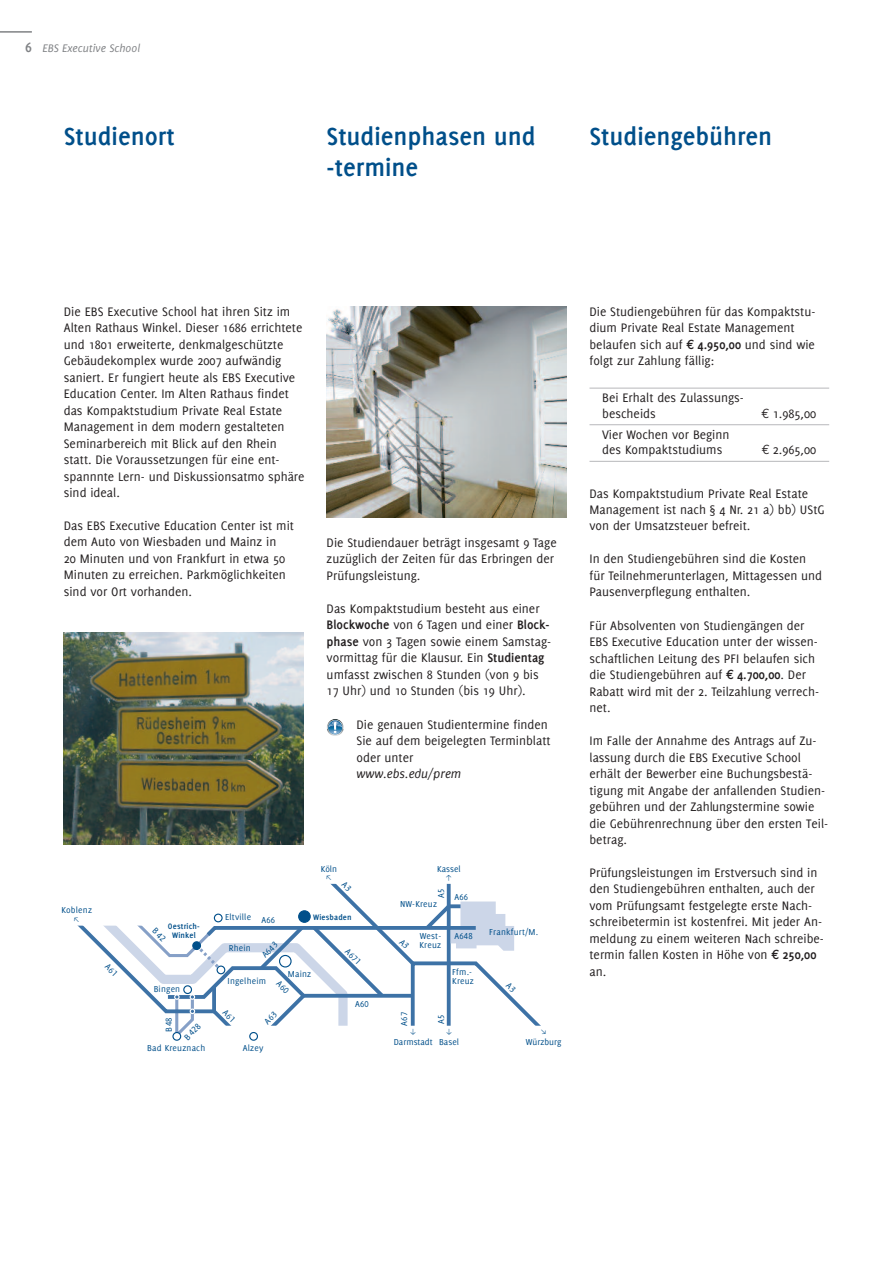
<style>
.page{position:relative;width:893px;height:1263px;background:#fff}
.page>*{position:absolute;margin:0;border:0;box-sizing:border-box;transform-origin:0 0}
.t1{font:700 27px/31.5px "Delicious";color:#004f8a}
.t2{font:13.5px/16.5px "Delicious";color:#231f20}
.t3{font:italic 13.5px "Delicious";color:#231f20}
.t4{font:italic 12px "Delicious";color:#808285}
.t5{font:9.45px/9.4px "Delicious";letter-spacing:.02em;color:#004f8a}
.t6{font:9.45px "Delicious Small Caps";color:#004f8a}
.t7{font:700 8.7px/8.7px "Delicious";color:#004f8a;text-align:center}
.s1{font-weight:700;font-style:normal;font-size:15px}
.s2{font-weight:700}
.s3{font-family:"Delicious"}
.s4{font-family:"Delicious Small Caps"}
</style>
<div class="page">
<hr style="left:0;top:31px;width:32px;height:2px;background:#808285">
<img style="left:64px;top:633px;width:239px;height:211px">
<hr style="left:589px;top:388px;width:240px;height:1px;background:#babbbe">
<hr style="left:589px;top:424px;width:240px;height:1px;background:#babbbe">
<hr style="left:589px;top:461px;width:240px;height:1px;background:#babbbe">
<img style="left:327px;top:306px;width:239px;height:211px">
<svg style="left:327px;top:719px;width:17px;height:17px"></svg>
<svg style="left:77px;top:883px;width:464px;height:158px"></svg>
<p class="t4" style="left:25px;top:41px;width:117px"><span class="s1">6</span> EBS Executive School</p>
<h1 class="t1" style="left:64px;top:122px;width:113px">Studienort</h1>
<h1 class="t1" style="left:327px;top:122px;width:211px">Studienphasen und -termine</h1>
<h1 class="t1" style="left:589px;top:122px;width:184px">Studiengebühren</h1>
<p class="t2" style="left:64px;top:303px;width:242px">Die EBS Executive School hat ihren Sitz im Alten Rathaus Winkel. Dieser 1686 errichtete und 1801 erweiterte, denkmalgeschützte Gebäudekomplex wurde 2007 aufwändig saniert. Er fungiert heute als EBS Executive Edu cation Center. Im Alten Rathaus findet das Kompaktstudium Private Real Estate Management in dem modern gestalteten Seminarbereich mit Blick auf den Rhein statt. Die Voraussetzungen für eine ent&shy;spannnte Lern- und Diskussionsat mo sphäre sind ideal.</p>
<p class="t2" style="left:64px;top:518px;width:232px">Das EBS Executive Education Center ist mit dem Auto von Wiesbaden und Mainz in<br>20 Minuten und von Frankfurt in etwa 50<br>Minuten zu erreichen. Park möglichkeiten sind vor Ort vorhanden.</p>
<p class="t2" style="left:327px;top:535px;width:232px">Die Studien dauer be trägt insgesamt 9 Tage zuzüglich der Zeiten für das Erbringen der<br>Prü fungs leis tun g.</p>
<p class="t2" style="left:327px;top:601px;width:226px">Das Kompaktstudium besteht aus einer <span class="s2">Blockwoche</span> von 6 Tagen und einer <span class="s2">Block&shy;phase</span> von 3 Tagen sowie einem Samstag&shy;vormittag für die Klausur. Ein <span class="s2">Stu dien tag </span>umfasst zwischen 8 Stun den (von 9 bis 17 Uhr) und 10 Stunden (bis 19 Uhr).</p>
<p class="t2" style="left:357px;top:717px;width:196px">Die genauen Studientermine finden<br>Sie auf dem beigelegten Terminblatt oder unter</p>
<p class="t3" style="left:357px;top:766px;width:106px">www.ebs.edu/prem</p>
<p class="t5" style="left:321px;top:865px;width:18px">Köln</p>
<p class="t5" style="left:437px;top:865px;width:25px">Kassel</p>
<p class="t5" style="left:61px;top:906px;width:32px">Koblenz</p>
<p class="t7" style="left:168px;top:922px;width:33px">Oestrich-<br>Winkel</p>
<p class="t5" style="left:225px;top:913px;width:28px">Eltville</p>
<p class="t5" style="left:229px;top:944px;width:24px">Rhein</p>
<p class="t6" style="left:261px;top:914px;width:15px"><span class="s3">A</span>66</p>
<p class="t7" style="left:313px;top:913px;width:40px">Wiesbaden</p>
<p class="t6" style="left:259px;top:952px;width:20px;rotate:-45deg"><span class="s3">A</span>643</p>
<p class="t6" style="left:351px;top:946px;width:20px;rotate:45deg"><span class="s3">A</span>671</p>
<p class="t5" style="left:437px;top:897px;width:11px;rotate:-90deg">A<span class="s4">5</span></p>
<p class="t5" style="left:400px;top:899px;width:38px">NW-Kreuz</p>
<p class="t5" style="left:419px;top:931px;width:23px">West-<br>Kreuz</p>
<p class="t6" style="left:454px;top:892px;width:15px"><span class="s3">A</span>66</p>
<p class="t6" style="left:454px;top:930px;width:20px"><span class="s3">A</span>648</p>
<p class="t5" style="left:489px;top:928px;width:51px">Frankfurt/M.</p>
<p class="t5" style="left:154px;top:985px;width:28px">Bingen</p>
<p class="t5" style="left:228px;top:977px;width:40px">Ingelheim</p>
<p class="t5" style="left:288px;top:969px;width:25px">Mainz</p>
<p class="t5" style="left:452px;top:968px;width:23px">Ffm.-<br>Kreuz</p>
<p class="t6" style="left:355px;top:998px;width:15px"><span class="s3">A</span>60</p>
<p class="t6" style="left:163px;top:1032px;width:16px;rotate:-90deg"><span class="s3">B</span>48</p>
<p class="t6" style="left:182px;top:1034px;width:21px;rotate:-45deg"><span class="s3">B</span>428</p>
<p class="t5" style="left:147px;top:1044px;width:60px">Bad Kreuznach</p>
<p class="t5" style="left:243px;top:1044px;width:22px">Alzey</p>
<p class="t6" style="left:398px;top:1025px;width:15px;rotate:-90deg"><span class="s3">A</span>67</p>
<p class="t5" style="left:437px;top:1024px;width:11px;rotate:-90deg">A<span class="s4">5</span></p>
<p class="t5" style="left:394px;top:1038px;width:40px">Darmstadt</p>
<p class="t5" style="left:439px;top:1038px;width:21px">Basel</p>
<p class="t5" style="left:526px;top:1038px;width:37px">Würzburg</p>
<p class="t2" style="left:589px;top:304px;width:227px">Die Studiengebühren für das Kompaktstu - dium Private Real Estate Management belaufen sich auf <span class="s2">¤ 4.950,00</span> und sind wie folgt zur Zahlung fällig:</p>
<p class="t2" style="left:602px;top:391px;width:143px;line-height:15.8px">Bei Erhalt des Zulassungs&shy;bescheids</p>
<p class="t2" style="left:762px;top:406px;width:56px">¤ 1.985,00</p>
<p class="t2" style="left:602px;top:427px;width:129px;line-height:15.8px">Vier Wochen vor Beginn des Kompaktstudiums</p>
<p class="t2" style="left:762px;top:443px;width:56px">¤ 2.965,00</p>
<p class="t2" style="left:589px;top:486px;width:237px">Das Kompaktstudium Private Real Estate<br>Management ist nach § 4 Nr. 21 a) bb) UStG von der Umsatzsteuer befreit.</p>
<p class="t2" style="left:589px;top:552px;width:234px">In den Studiengebühren sind die Kosten für Teilnehmerunterlagen, Mittagessen und<br>Pau senverpflegung enthalten.</p>
<p class="t2" style="left:589px;top:618px;width:231px">Für Absolventen von Studiengängen der EBS Executive Education unter der wissen&shy;schaftlichen Leitung des PFI belaufen sich die Studiengebühren auf <span class="s2">¤ 4.700,00</span>. Der Ra batt wird mit der 2. Teilzahlung verrech&shy;net.</p>
<p class="t2" style="left:589px;top:733px;width:240px">Im Falle der Annahme des Antrags auf Zu - lassung durch die EBS Executive School<br>er hält der Bewerber eine Bu chungs bestä - tigung mit Angabe der anfallenden Studien&shy;gebühren und der Zahl ungs termine sowie die Gebüh renrech nung über den ersten Teil - betrag.</p>
<p class="t2" style="left:589px;top:865px;width:236px">Prüfungsleistungen im Erstversuch sind in den Studiengebühren enthalten, auch der vom Prüfungsamt festgelegte erste Nach&shy;schreibetermin ist kostenfrei. Mit jeder An - meldung zu einem weiteren Nach schreibe - termin fallen Kosten in Höhe von <span class="s2">¤ 250,00 </span>an.</p>
</div>
